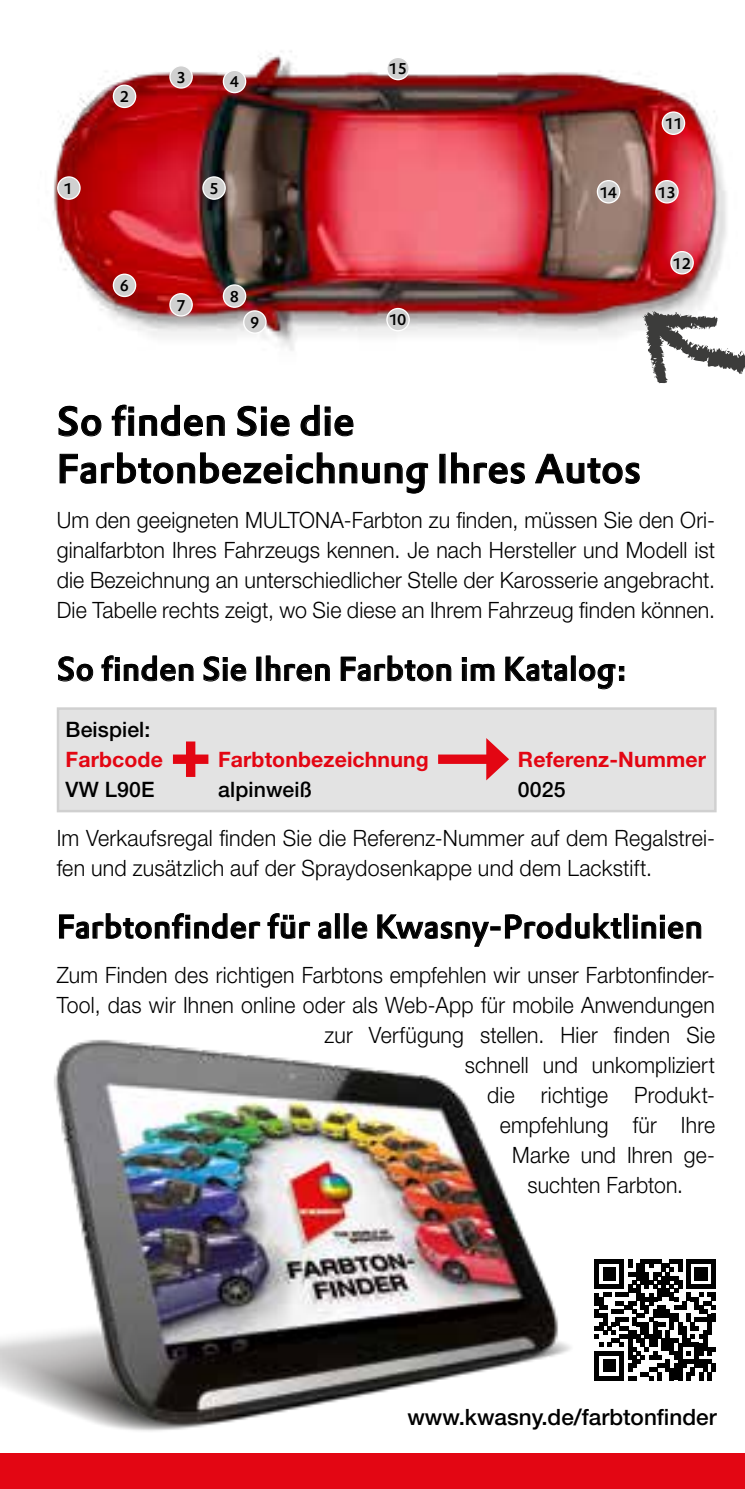
<style>
.page{position:relative;width:745px;height:1489px;background:#fff}
.page>*{position:absolute;margin:0;border:0;box-sizing:border-box;transform-origin:0 0}
.t1{font:500 40px/47.5px "DTL Prokyon TOT";color:#000}
.t2{font:500 32.5px "DTL Prokyon TOT";color:#000}
.t3{font:300 22.5px/30px "Helvetica Neue LT Std";letter-spacing:.01em;color:#000;text-align:justify;scale:.95 1}
.t4{font:300 22.5px "Helvetica Neue LT Std";letter-spacing:.01em;color:#000;scale:.94 1}
.t5{font:500 22.5px "Helvetica Neue LT Std";color:#000}
.t6{font:700 21.25px "Helvetica Neue LT Std";letter-spacing:.005em;color:#e30613}
.t7{font:500 21.25px "Helvetica Neue LT Std";letter-spacing:.005em;color:#000}
.t8{font:500 15.25px "DTL Prokyon TOT";letter-spacing:-.05em;color:#000}
</style>
<div class="page">
<div style="left:0;top:1453px;width:744px;height:35px;background:#e30613"></div>
<img style="left:53px;top:51px;width:674px;height:300px">
<div style="left:223px;top:70px;width:22px;height:23px;background:#d0d0d0;border-radius:50%"></div>
<div style="left:222px;top:70px;width:24px;height:23px;border:1px solid #fff;border-radius:50%"></div>
<div style="left:223px;top:285px;width:22px;height:22px;background:#d0d0d0;border-radius:50%"></div>
<div style="left:222px;top:284px;width:24px;height:24px;border:1px solid #fff;border-radius:50%"></div>
<div style="left:243px;top:311px;width:23px;height:22px;background:#d0d0d0;border-radius:50%"></div>
<div style="left:243px;top:310px;width:23px;height:24px;border:1px solid #fff;border-radius:50%"></div>
<div style="left:597px;top:181px;width:22px;height:22px;background:#d0d0d0;border-radius:50%"></div>
<div style="left:596px;top:180px;width:24px;height:23px;border:1px solid #fff;border-radius:50%"></div>
<div style="left:662px;top:112px;width:22px;height:22px;background:#d0d0d0;border-radius:50%"></div>
<div style="left:661px;top:111px;width:23px;height:24px;border:1px solid #fff;border-radius:50%"></div>
<div style="left:670px;top:251px;width:22px;height:23px;background:#d0d0d0;border-radius:50%"></div>
<div style="left:669px;top:251px;width:24px;height:23px;border:1px solid #fff;border-radius:50%"></div>
<div style="left:655px;top:181px;width:22px;height:22px;background:#d0d0d0;border-radius:50%"></div>
<div style="left:654px;top:180px;width:24px;height:23px;border:1px solid #fff;border-radius:50%"></div>
<div style="left:170px;top:66px;width:22px;height:22px;background:#d0d0d0;border-radius:50%"></div>
<div style="left:169px;top:65px;width:24px;height:24px;border:1px solid #fff;border-radius:50%"></div>
<div style="left:170px;top:294px;width:22px;height:22px;background:#d0d0d0;border-radius:50%"></div>
<div style="left:169px;top:293px;width:24px;height:23px;border:1px solid #fff;border-radius:50%"></div>
<div style="left:113px;top:85px;width:22px;height:22px;background:#d0d0d0;border-radius:50%"></div>
<div style="left:113px;top:85px;width:23px;height:23px;border:1px solid #fff;border-radius:50%"></div>
<div style="left:113px;top:274px;width:22px;height:22px;background:#d0d0d0;border-radius:50%"></div>
<div style="left:113px;top:273px;width:23px;height:24px;border:1px solid #fff;border-radius:50%"></div>
<div style="left:58px;top:177px;width:22px;height:22px;background:#d0d0d0;border-radius:50%"></div>
<div style="left:57px;top:176px;width:24px;height:24px;border:1px solid #fff;border-radius:50%"></div>
<div style="left:203px;top:177px;width:22px;height:22px;background:#d0d0d0;border-radius:50%"></div>
<div style="left:202px;top:176px;width:24px;height:24px;border:1px solid #fff;border-radius:50%"></div>
<div style="left:386px;top:57px;width:23px;height:23px;background:#d0d0d0;border-radius:50%"></div>
<div style="left:386px;top:57px;width:23px;height:23px;border:1px solid #fff;border-radius:50%"></div>
<div style="left:386px;top:308px;width:23px;height:23px;background:#d0d0d0;border-radius:50%"></div>
<div style="left:386px;top:308px;width:23px;height:23px;border:1px solid #fff;border-radius:50%"></div>
<svg style="left:58px;top:405px;width:44px;height:32px"></svg>
<svg style="left:111px;top:404px;width:114px;height:33px"></svg>
<svg style="left:237px;top:405px;width:53px;height:32px"></svg>
<svg style="left:300px;top:404px;width:54px;height:33px"></svg>
<svg style="left:59px;top:452px;width:369px;height:42px"></svg>
<svg style="left:451px;top:452px;width:74px;height:32px"></svg>
<svg style="left:535px;top:453px;width:105px;height:31px"></svg>
<svg style="left:58px;top:656px;width:36px;height:26px"></svg>
<svg style="left:101px;top:655px;width:93px;height:26px"></svg>
<svg style="left:203px;top:656px;width:44px;height:26px"></svg>
<svg style="left:265px;top:655px;width:65px;height:26px"></svg>
<svg style="left:340px;top:655px;width:111px;height:27px"></svg>
<svg style="left:461px;top:657px;width:33px;height:24px"></svg>
<svg style="left:505px;top:656px;width:62px;height:25px"></svg>
<div style="left:570px;top:655px;width:5px;height:26px;border:1px solid #000"></div>
<svg style="left:578px;top:663px;width:46px;height:26px"></svg>
<div style="left:57px;top:707px;width:659px;height:105px;background:#e3e3e3;border:2px solid #d0d0d0"></div>
<div style="left:438px;top:754px;width:56px;height:9px;background:#e30613"></div>
<svg style="left:486px;top:738px;width:22px;height:42px"></svg>
<svg style="left:173px;top:741px;width:35px;height:36px"></svg>
<svg style="left:59px;top:913px;width:201px;height:26px"></svg>
<svg style="left:267px;top:913px;width:43px;height:26px"></svg>
<svg style="left:318px;top:921px;width:13px;height:18px"></svg>
<div style="left:335px;top:913px;width:4px;height:25px;border:1px solid #000"></div>
<svg style="left:351px;top:921px;width:16px;height:18px"></svg>
<svg style="left:377px;top:914px;width:112px;height:33px"></svg>
<svg style="left:504px;top:913px;width:117px;height:26px"></svg>
<div style="left:623px;top:913px;width:5px;height:25px;border:1px solid #000"></div>
<svg style="left:632px;top:914px;width:69px;height:25px"></svg>
<img style="left:0;top:1039px;width:571px;height:392px">
<svg style="left:594px;top:1259px;width:121px;height:121px"></svg>
<svg style="left:641px;top:310px;width:103px;height:73px"></svg>
<p class="t8" style="left:120px;top:87px;width:11px">2</p>
<p class="t8" style="left:176px;top:67px;width:11px">3</p>
<p class="t8" style="left:230px;top:72px;width:11px">4</p>
<p class="t8" style="left:64px;top:178px;width:11px">1</p>
<p class="t8" style="left:209px;top:178px;width:11px">5</p>
<p class="t8" style="left:120px;top:276px;width:11px">6</p>
<p class="t8" style="left:176px;top:295px;width:11px">7</p>
<p class="t8" style="left:230px;top:286px;width:11px">8</p>
<p class="t8" style="left:250px;top:312px;width:11px">9</p>
<p class="t8" style="left:389px;top:59px;width:19px">15</p>
<p class="t8" style="left:389px;top:310px;width:19px">10</p>
<p class="t8" style="left:599px;top:182px;width:19px">14</p>
<p class="t8" style="left:665px;top:114px;width:19px">11</p>
<p class="t8" style="left:657px;top:182px;width:19px">13</p>
<p class="t8" style="left:672px;top:253px;width:19px">12</p>
<h1 class="t1" style="left:57px;top:397px;width:585px">So finden Sie die<br>Farbtonbezeichnung Ihres Autos</h1>
<p class="t3" style="left:57px;top:504px;width:694px">Um den geeigneten MULTONA-Farbton zu finden, müssen Sie den Ori&shy;ginalfarbton Ihres Fahrzeugs kennen. Je nach Hersteller und Modell ist die Bezeichnung an unterschiedlicher Stelle der Karosserie angebracht.<br>Die Tabelle rechts zeigt, wo Sie diese an Ihrem Fahrzeug finden können.</p>
<h2 class="t2" style="left:57px;top:648px;width:572px">So finden Sie Ihren Farbton im Katalog:</h2>
<p class="t7" style="left:66px;top:716px;width:86px">Beispiel:</p>
<p class="t6" style="left:66px;top:746px;width:99px">Farbcode</p>
<p class="t7" style="left:66px;top:776px;width:90px">VW L90E</p>
<p class="t6" style="left:517px;top:746px;width:189px">Referenz-Nummer</p>
<p class="t7" style="left:517px;top:776px;width:49px">0025</p>
<p class="t3" style="left:57px;top:822px;width:694px">Im Verkaufsregal finden Sie die Referenz-Nummer auf dem Regalstrei&shy;fen und zusätzlich auf der Spraydosenkappe und dem Lackstift.</p>
<h2 class="t2" style="left:57px;top:905px;width:647px">Farbtonfinder für alle Kwasny-Produktlinien</h2>
<p class="t4" style="left:57px;top:961px;width:701px">Zum Finden des richtigen Farbtons empfehlen wir unser Farbtonfinder-</p>
<p class="t4" style="left:57px;top:991px;width:701px">Tool, das wir Ihnen online oder als Web-App für mobile Anwendungen</p>
<p class="t4" style="left:324px;top:1021px;width:416px">zur Verfügung stellen. Hier finden Sie</p>
<p class="t4" style="left:464px;top:1051px;width:267px">schnell und unkompliziert</p>
<p class="t4" style="left:487px;top:1081px;width:244px">die richtige Produkt-</p>
<p class="t4" style="left:499px;top:1111px;width:230px">empfehlung für Ihre</p>
<p class="t4" style="left:512px;top:1141px;width:217px">Marke und Ihren ge-</p>
<p class="t4" style="left:527px;top:1171px;width:167px">suchten Farbton.</p>
<p class="t6" style="left:218px;top:746px;width:212px">Farbtonbezeichnung</p>
<p class="t7" style="left:218px;top:776px;width:95px">alpinweiß</p>
<p class="t5" style="left:407px;top:1403px;width:310px">www.kwasny.de/farbtonfinder</p>
</div>
